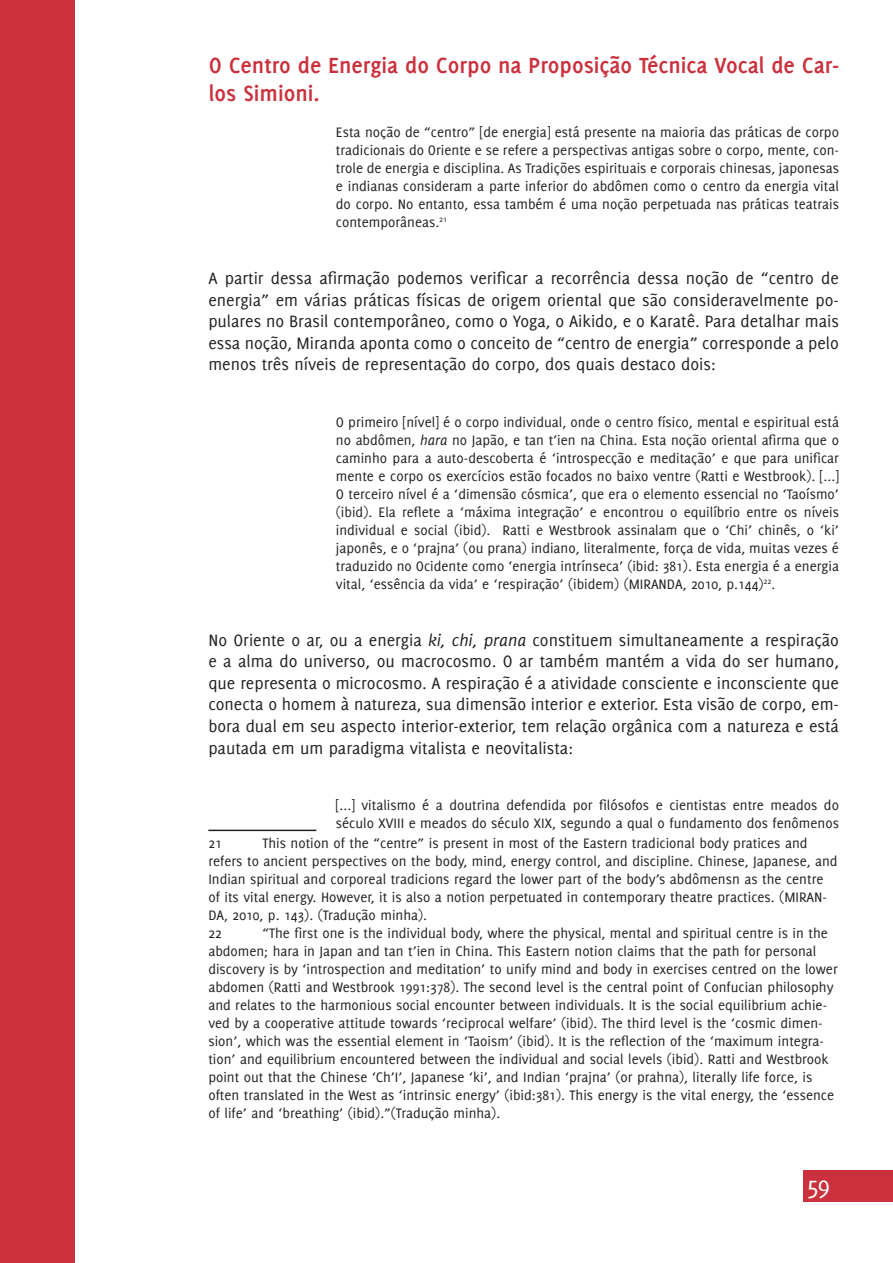
<style>
.page{position:relative;width:893px;height:1263px;background:#fff}
.page>*{position:absolute;margin:0;border:0;box-sizing:border-box;transform-origin:0 0}
.t1{font:27px "Delicious";color:#fff}
.t2{font:700 24px/28.8px "Delicious";color:#cb313d}
.t3{font:18px/21.6px "Delicious";color:#231f20;text-align:justify}
.canto{font:15px/18px "Delicious";color:#231f20}
.s1{font-style:italic}
</style>
<div class="page">
<div style="left:0;top:0;width:74px;height:1263px;background:#cb313d"></div>
<div style="left:804px;top:1170px;width:89px;height:32px;background:#cb313d"></div>
<hr style="left:208px;top:830px;width:108px;height:1px;background:#231f20">
<h2 class="t2" style="left:209px;top:50px;width:632px">O Centro de Energia do Corpo na Proposição Técnica Vocal de Car&shy;los Simioni.</h2>
<p class="canto" style="left:336px;top:123px;width:505px;text-align:justify">Esta noção de “centro” [de energia] está presente na maioria das práticas de corpo tradicionais do Oriente e se refere a perspectivas antigas sobre o corpo, mente, con&shy;trole de energia e disciplina. As Tradições espirituais e corporais chinesas, japonesas e indianas consideram a parte inferior do abdômen como o centro da energia vital do corpo. No entanto, essa também é uma noção perpetuada nas práticas teatrais contemporâneas.<sup>21</sup></p>
<p class="t3" style="left:208px;top:267px;width:632px">A partir dessa afirmação podemos verificar a recorrência dessa noção de “centro de energia” em várias práticas físicas de origem oriental que são consideravelmente po&shy;pulares no Brasil contemporâneo, como o Yoga, o Aikido, e o Karatê. Para detalhar mais essa noção, Miranda aponta como o conceito de “centro de energia” corresponde a pelo menos três níveis de representação do corpo, dos quais destaco dois:</p>
<p class="canto" style="left:336px;top:413px;width:505px;text-align:justify">O primeiro [nível] é o corpo individual, onde o centro físico, mental e espiritual está no abdômen, <span class="s1">hara</span> no Japão, e tan t’ien na China. Esta noção oriental afirma que o caminho para a auto-descoberta é ‘introspecção e meditação’ e que para unificar mente e corpo os exercícios estão focados no baixo ventre (Ratti e Westbrook). [...] O terceiro nível é a ‘dimensão cósmica’, que era o elemento essencial no ‘Taoísmo’ (ibid). Ela reflete a ‘máxima integração’ e encontrou o equilíbrio entre os níveis individual e social (ibid). Ratti e Westbrook assinalam que o ‘Chi’ chinês, o ‘ki’ japonês, e o ‘prajna’ (ou prana) indiano, literalmente, força de vida, muitas vezes é traduzido no Ocidente como ‘energia intrínseca’ (ibid: 381). Esta energia é a energia vital, ‘essência da vida’ e ‘respiração’ (ibidem) (MIRANDA, 2010, p.144)<sup>22</sup>.</p>
<p class="t3" style="left:208px;top:629px;width:632px">No Oriente o ar, ou a energia <span class="s1">ki, chi, prana</span> constituem simultaneamente a respiração e a alma do universo, ou macrocosmo. O ar também mantém a vida do ser humano, que representa o microcosmo. A respiração é a atividade consciente e inconsciente que conecta o homem à natureza, sua dimensão interior e exterior. Esta visão de corpo, em&shy;bora dual em seu aspecto interior-exterior, tem relação orgânica com a natureza e está pautada em um paradigma vitalista e neovitalista:</p>
<p class="canto" style="left:336px;top:796px;width:505px">[...] vitalismo é a doutrina defendida por filósofos e cientistas entre meados do século XVIII e meados do século XIX, segundo a qual o fundamento dos fenômenos</p>
<p class="canto" style="left:208px;top:834px;width:631px;text-indent:54px">This notion of the “centre” is present in most of the Eastern tradicional body pratices and refers to ancient perspectives on the body, mind, energy control, and discipline. Chinese, Japanese, and Indian spiritual and corporeal tradicions regard the lower part of the body’s abdômensn as the centre of its vital energy. However, it is also a notion perpetuated in contemporary theatre practices. (MIRAN-DA, 2010, p. 143). (Tradução minha).</p>
<p class="canto" style="left:208px;top:924px;width:15px">22</p>
<p class="canto" style="left:208px;top:834px;width:15px">21</p>
<p class="canto" style="left:208px;top:924px;width:631px;text-indent:54px">“The first one is the individual body, where the physical, mental and spiritual centre is in the abdomen; hara in Japan and tan t’ien in China. This Eastern notion claims that the path for personal discovery is by ‘introspection and meditation’ to unify mind and body in exercises centred on the lower abdomen (Ratti and Westbrook 1991:378). The second level is the central point of Confucian philosophy and relates to the harmonious social encounter between individuals. It is the social equilibrium achie&shy;ved by a cooperative attitude towards ‘reciprocal welfare’ (ibid). The third level is the ‘cosmic dimen&shy;sion’, which was the essential element in ‘Taoism’ (ibid). It is the reflection of the ‘maximum integra&shy;tion’ and equilibrium encountered between the individual and social levels (ibid). Ratti and Westbrook point out that the Chinese ‘Ch’I’, Japanese ‘ki’, and Indian ‘prajna’ (or prahna), literally life force, is often translated in the West as ‘intrinsic energy’ (ibid:381). This energy is the vital energy, the ‘essence of life’ and ‘breathing’ (ibid).”(Tradução minha).</p>
<h1 class="t1" style="left:807px;top:1169px;width:24px">59</h1>
</div>
